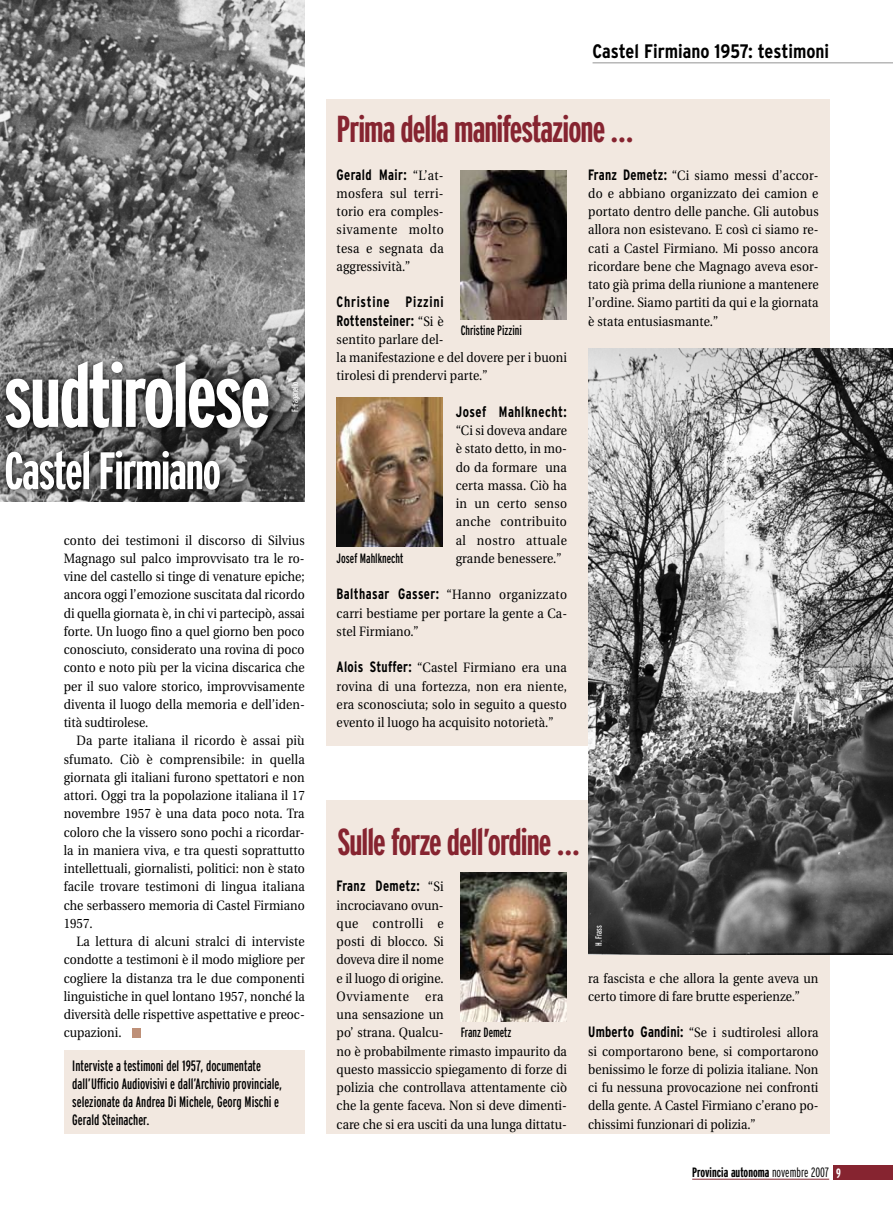
<style>
.page{position:relative;width:893px;height:1221px;background:#fff}
.page>*{position:absolute;margin:0;border:0;box-sizing:border-box;transform-origin:0 0}
.t1{font:700 extra-condensed 90px "Interstate";letter-spacing:-.025em;color:#fff}
.t2{font:700 extra-condensed 52.5px "Interstate";letter-spacing:-.025em;color:#fff}
.t3{font:700 extra-condensed 37.5px "Interstate";letter-spacing:-.025em;color:#862430}
.t4{font:700 condensed 19.5px "Interstate";color:#000}
.t5{font:extra-condensed 15px/18px "Interstate";color:#000}
.t6{font:700 condensed 15px "Interstate";letter-spacing:.025em;color:#000;scale:.9 1}
.t7{font:700 condensed 15px/18.3px "Interstate";letter-spacing:.045em;color:#000;scale:.9 1}
.t8{font:13.5px/18.3px "Utopia";letter-spacing:.005em;color:#000;text-align:justify;scale:.9 1}
.t9{font:extra-condensed 13.5px "Interstate";color:#000}
.t10{font:700 extra-condensed 13.5px "Interstate";color:#000}
.t11{font:extra-condensed 9px "Interstate";color:#fff}
.s1{font-family:"Utopia";font-weight:400;font-stretch:normal;font-size:13.5px}
.s2{font-family:"Interstate";font-weight:700;font-stretch:condensed;font-size:15px}
.s3{font-weight:300}
.s4{color:#fff}
</style>
<div class="page">
<hr style="left:692px;top:1178px;width:137px;height:1px;background:#862430">
<div style="left:834px;top:1164px;width:59px;height:15px;background:#862430"></div>
<div style="left:326px;top:99px;width:503px;height:646px;background:#f2e8e0"></div>
<img style="left:0;top:0;width:305px;height:501px">
<svg style="left:0;top:474px;width:293px;height:28px;background:#434343"></svg>
<svg style="left:0;top:350px;width:337px;height:124px;background:#5f5f5f"></svg>
<div style="left:132px;top:1027px;width:9px;height:10px;background:#be9078"></div>
<div style="left:326px;top:800px;width:503px;height:333px;background:#f2e8e0"></div>
<img style="left:461px;top:872px;width:106px;height:149px">
<hr style="left:593px;top:62px;width:300px;height:1px;background:#939393">
<img style="left:337px;top:397px;width:106px;height:149px">
<img style="left:588px;top:348px;width:305px;height:606px">
<div style="left:64px;top:1050px;width:241px;height:83px;background:#f2e8e0"></div>
<img style="left:461px;top:170px;width:106px;height:149px">
<h1 class="t1" style="left:4px;top:345px;width:268px">sudtirolese</h1>
<h2 class="t2" style="left:4px;top:441px;width:218px">Castel Firmiano</h2>
<p class="t11" style="left:290px;top:411px;width:32px;rotate:-90deg">F. Faganello</p>
<p class="t8" style="left:64px;top:531px;width:269px">conto dei testimoni il discorso di Silvius Magnago sul palco improvvisato tra le ro&shy;vine del castello si tinge di venature epiche; ancora oggi l’emozione suscitata dal ricordo di quella giornata è, in chi vi partecipò, assai forte. Un luogo fino a quel giorno ben poco conosciuto, considerato una rovina di poco conto e noto più per la vicina discarica che per il suo valore storico, improvvisamente diventa il luogo della memoria e dell’iden&shy;tità sudtirolese.</p>
<p class="t8" style="left:64px;top:731px;width:269px;text-indent:13px">Da parte italiana il ricordo è assai più sfumato. Ciò è comprensibile: in quella giornata gli italiani furono spettatori e non attori. Oggi tra la popolazione italiana il 17 novembre 1957 è una data poco nota. Tra coloro che la vissero sono pochi a ricordar&shy;la in maniera viva, e tra questi soprattutto intellettuali, giornalisti, politici: non è stato facile trovare testimoni di lingua italiana che serbassero memoria di Castel Firmiano 1957.</p>
<p class="t8" style="left:64px;top:932px;width:269px;text-indent:13px">La lettura di alcuni stralci di interviste condotte a testimoni è il modo migliore per cogliere la distanza tra le due componenti linguistiche in quel lontano 1957, nonché la diversità delle rispettive aspettative e preoc&shy;cupazioni.</p>
<p class="t5" style="left:72px;top:1056px;width:212px">Interviste a testimoni del 1957, documentate dall’Ufficio Audiovisivi e dall’Archivio provinciale, selezionate da Andrea Di Michele, Georg Mischi e Gerald Steinacher.</p>
<h3 class="t4" style="left:593px;top:40px;width:238px">Castel Firmiano 1957: testimoni</h3>
<h3 class="t3" style="left:337px;top:108px;width:298px">Prima della manifestazione …</h3>
<p class="t6" style="left:337px;top:166px;width:120px">Gerald Mair: <span class="s1">“L’at-</span></p>
<p class="t8" style="left:337px;top:184px;width:120px">mosfera sul terri&shy;torio era comples&shy;sivamente molto tesa e segnata da aggressività.”</p>
<p class="t7" style="left:337px;top:293px;width:120px">Christine Pizzini<br>Rottensteiner: <span class="s1">“Si è</span></p>
<p class="t8" style="left:337px;top:330px;width:258px;text-align:left">sentito parlare del-<br>la manifestazione e del dovere per i buoni tirolesi di prendervi parte.”</p>
<p class="t6" style="left:456px;top:403px;width:125px">Josef Mahlknecht:</p>
<p class="t8" style="left:456px;top:421px;width:125px">“Ci si doveva andare è stato detto, in mo&shy;do da formare una certa massa. Ciò ha in un certo senso anche contribuito al nostro attuale grande benessere.”</p>
<p class="t8" style="left:337px;top:586px;width:258px"><span class="s2">Balthasar Gasser:</span> “Hanno organizzato carri bestiame per portare la gente a Ca&shy;stel Firmiano.”</p>
<p class="t8" style="left:337px;top:658px;width:257px"><span class="s2">Alois Stuffer:</span> “Castel Firmiano era una rovina di una fortezza, non era niente, era sconosciuta; solo in seguito a questo evento il luogo ha acquisito notorietà.”</p>
<p class="t9" style="left:461px;top:322px;width:63px">Christine Pizzini</p>
<p class="t9" style="left:337px;top:550px;width:68px">Josef Mahlknecht</p>
<p class="t8" style="left:588px;top:166px;width:258px"><span class="s2">Franz Demetz:</span> “Ci siamo messi d’accor&shy;do e abbiano organizzato dei camion e portato dentro delle panche. Gli autobus allora non esistevano. E così ci siamo re&shy;cati a Castel Firmiano. Mi posso ancora ricordare bene che Magnago aveva esor&shy;tato già prima della riunione a mantenere l’ordine. Siamo partiti da qui e la giornata è stata entusiasmante.”</p>
<h3 class="t3" style="left:337px;top:820px;width:244px">Sulle forze dell’ordine …</h3>
<p class="t6" style="left:337px;top:877px;width:120px">Franz Demetz: <span class="s1">“Si</span></p>
<p class="t8" style="left:337px;top:896px;width:258px;text-align:left">incrociavano ovun-<br>que controlli e<br>posti di blocco. Si<br>doveva dire il nome<br>e il luogo di origine.<br>Ovviamente era<br>una sensazione un<br>po’ strana. Qualcu-<br>no è probabilmente rimasto impaurito da questo massiccio spiegamento di forze di polizia che controllava attentamente ciò che la gente faceva. Non si deve dimenti&shy;care che si era usciti da una lunga dittatu-</p>
<p class="t9" style="left:461px;top:1025px;width:52px">Franz Demetz</p>
<p class="t11" style="left:594px;top:946px;width:22px;rotate:-90deg">H. Frass</p>
<p class="t8" style="left:588px;top:969px;width:257px">ra fascista e che allora la gente aveva un certo timore di fare brutte esperienze.”</p>
<p class="t8" style="left:588px;top:1023px;width:257px"><span class="s2">Umberto Gandini:</span> “Se i sudtirolesi allora si comportarono bene, si comportarono benissimo le forze di polizia italiane. Non ci fu nessuna provocazione nei confronti della gente. A Castel Firmiano c’erano po&shy;chissimi funzionari di polizia.”</p>
<p class="t10" style="left:692px;top:1164px;width:150px">Provincia autonoma <span class="s3">novembre 2007</span> <span class="s4">9</span></p>
</div>
